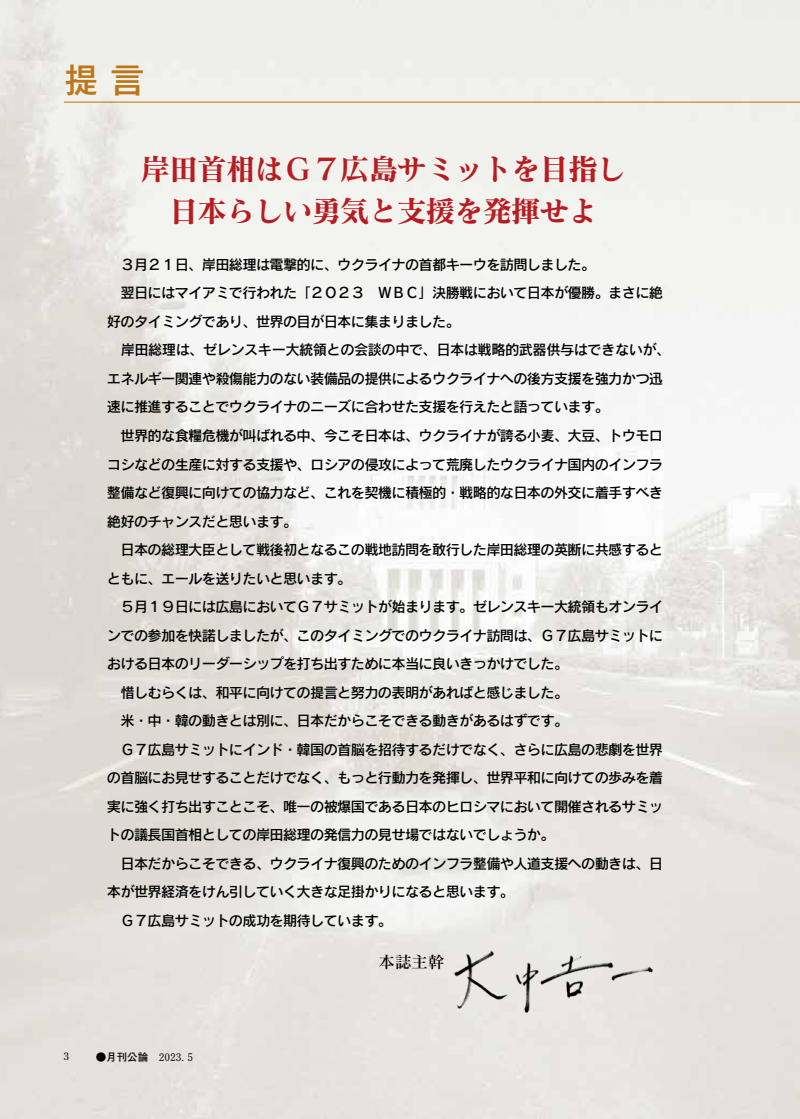
<style>
.page{position:relative;width:800px;height:1119px;background:#fff}
.page>*{position:absolute;margin:0;border:0;box-sizing:border-box;transform-origin:0 0}
.t1{font:34.5px "Rodin Pro DB";color:#bd771a}
.t2{font:30px/42px "Matisse Pro B";letter-spacing:-.05em;color:#b81c22;text-align:center}
.t3{font:16.5px "Matisse Pro DB";color:#000}
.t4{font:14.25px/28.5px "Rodin Pro DB";letter-spacing:-.05em;color:#000}
.t5{font:700 10.5px "Futo Min A101 Pro";color:#000}
.t6{font:700 10.5px "Futo Go B101 Pro";color:#000}
.t7{font:10.5px "Century Old Style Std";color:#000}
</style>
<div class="page">
<hr style="left:64px;top:102px;width:735px;height:1px;background:#bd771a">
<img style="left:445px;top:945px;width:218px;height:71px">
<h1 class="t1" style="left:64px;top:57px;width:82px">提言</h1>
<h2 class="t2" style="left:140px;top:146px;width:487px">岸田首相はＧ７広島サミットを目指し日本らしい勇気と支援を発揮せよ</h2>
<p class="t4" style="left:107px;top:250px;width:564px">　３月２１日、岸田総理は電撃的に、ウクライナの首都キーウを訪問しました。<br>　翌日にはマイアミで行われた「２０２３　ＷＢＣ」決勝戦において日本が優勝。まさに絶好のタイミングであり、世界の目が日本に集まりました。<br>　岸田総理は、ゼレンスキー大統領との会談の中で、日本は戦略的武器供与はできないが、エネルギー関連や殺傷能力のない装備品の提供によるウクライナへの後方支援を強力かつ迅速に推進することでウクライナのニーズに合わせた支援を行えたと語っています。<br>　世界的な食糧危機が叫ばれる中、今こそ日本は、ウクライナが誇る小麦、大豆、トウモロコシなどの生産に対する支援や、ロシアの侵攻によって荒廃したウクライナ国内のインフラ整備など復興に向けての協力など、これを契機に積極的・戦略的な日本の外交に着手すべき絶好のチャンスだと思います。<br>　日本の総理大臣として戦後初となるこの戦地訪問を敢行した岸田総理の英断に共感するとともに、エールを送りたいと思います。<br>　５月１９日には広島においてＧ７サミットが始まります。ゼレンスキー大統領もオンラインでの参加を快諾しましたが、このタイミングでのウクライナ訪問は、Ｇ７広島サミットにおける日本のリーダーシップを打ち出すために本当に良いきっかけでした。<br>　惜しむらくは、和平に向けての提言と努力の表明があればと感じました。<br>　米・中・韓の動きとは別に、日本だからこそできる動きがあるはずです。<br>　Ｇ７広島サミットにインド・韓国の首脳を招待するだけでなく、さらに広島の悲劇を世界の首脳にお見せすることだけでなく、もっと行動力を発揮し、世界平和に向けての歩みを着実に強く打ち出すことこそ、唯一の被爆国である日本のヒロシマにおいて開催されるサミットの議長国首相としての岸田総理の発信力の見せ場ではないでしょうか。<br>　日本だからこそできる、ウクライナ復興のためのインフラ整備や人道支援への動きは、日本が世界経済をけん引していく大きな足掛かりになると思います。<br>　Ｇ７広島サミットの成功を期待しています。</p>
<p class="t7" style="left:64px;top:1049px;width:7px">3</p>
<p class="t6" style="left:96px;top:1048px;width:54px">●月刊公論</p>
<p class="t5" style="left:159px;top:1048px;width:36px">2023. 5</p>
<p class="t3" style="left:378px;top:951px;width:68px">本誌主幹</p>
</div>
